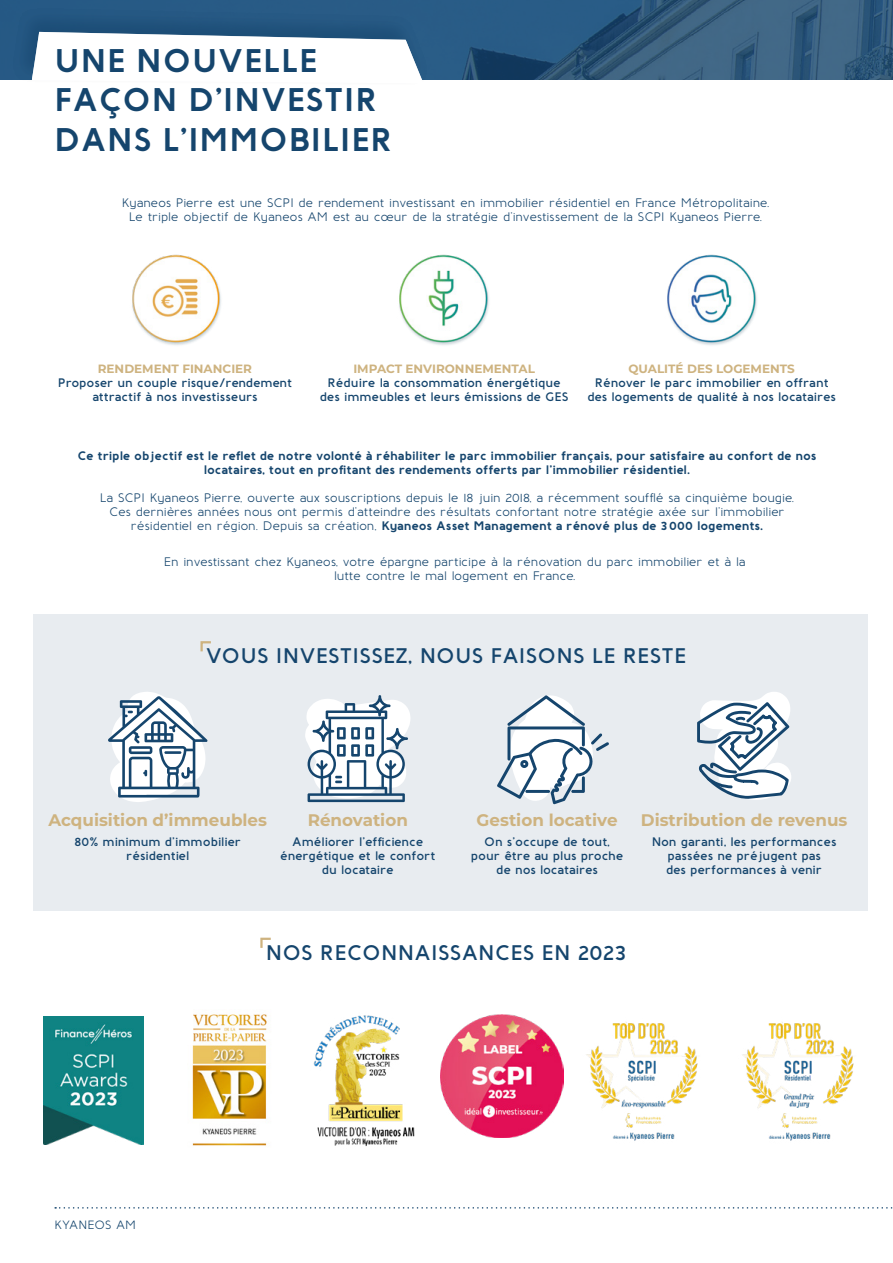
<style>
.page{position:relative;width:893px;height:1263px;background:#fff}
.page>*{position:absolute;margin:0;border:0;box-sizing:border-box;transform-origin:0 0}
.t1{font:700 32.7px/39.3px "Baufra";letter-spacing:.01em;color:#15456d}
.t2{font:600 21.15px "Baufra";letter-spacing:.01em;color:#15456d}
.t3{font:700 16.8px "Montserrat";color:#ceb380}
.t4{font:500 12.3px/13.8px "Baufra";letter-spacing:-.01em;color:#15456d;text-align:center}
.t5{font:600 12.3px/13.8px "Baufra";letter-spacing:-.01em;color:#15456d;text-align:center}
.t6{font:700 12.3px/13.8px "Baufra";color:#15456d;text-align:center}
.t7{font:700 12px "Montserrat";color:#ceb380}
.t8{font:500 12px "Baufra";letter-spacing:.01em;color:#15456d}
.s1{font-weight:700}
</style>
<div class="page">
<div style="left:33px;top:614px;width:834px;height:297px;background:#e8ecf0"></div>
<img style="left:0;top:0;width:893px;height:80px">
<div style="left:12px;top:7px;width:417px;height:80px;background:#15456d;opacity:.36"></div>
<svg style="left:32px;top:32px;width:391px;height:51px"></svg>
<img style="left:399px;top:254px;width:90px;height:91px">
<img style="left:132px;top:254px;width:89px;height:91px">
<img style="left:667px;top:254px;width:90px;height:91px">
<svg style="left:108px;top:692px;width:100px;height:110px"></svg>
<svg style="left:305px;top:695px;width:105px;height:107px"></svg>
<svg style="left:497px;top:695px;width:112px;height:109px"></svg>
<svg style="left:697px;top:692px;width:94px;height:108px"></svg>
<svg style="left:55px;top:1207px;width:838px;height:1px"></svg>
<svg style="left:200px;top:641px;width:11px;height:11px"></svg>
<svg style="left:260px;top:937px;width:11px;height:11px"></svg>
<img style="left:44px;top:1016px;width:100px;height:128px">
<img style="left:192px;top:1014px;width:78px;height:132px">
<img style="left:313px;top:1015px;width:102px;height:131px">
<img style="left:440px;top:1014px;width:123px;height:123px">
<img style="left:586px;top:1022px;width:112px;height:119px">
<img style="left:742px;top:1022px;width:112px;height:119px">
<h1 class="t1" style="left:54px;top:39px;width:340px">UNE NOUVELLE<br>FAÇON D’INVESTIR<br>DANS L’IMMOBILIER</h1>
<p class="t4" style="left:122px;top:195px;width:649px">Kyaneos Pierre est une SCPI de rendement investissant en immobilier résidentiel en France Métropolitaine.<br>Le triple objectif de Kyaneos AM est au cœur de la stratégie d’investissement de la SCPI Kyaneos Pierre.</p>
<p class="t7" style="left:98px;top:360px;width:156px">RENDEMENT FINANCIER</p>
<p class="t5" style="left:58px;top:375px;width:236px">Proposer un couple risque/rendement attractif à nos investisseurs</p>
<p class="t7" style="left:353px;top:360px;width:183px">IMPACT ENVIRONNEMENTAL</p>
<p class="t5" style="left:320px;top:375px;width:250px">Réduire la consommation énergétique des immeubles et leurs émissions de GES</p>
<p class="t7" style="left:628px;top:360px;width:168px">QUALITÉ DES LOGEMENTS</p>
<p class="t5" style="left:587px;top:375px;width:250px">Rénover le parc immobilier en offrant des logements de qualité à nos locataires</p>
<p class="t6" style="left:77px;top:448px;width:741px">Ce triple objectif est le reflet de notre volonté à réhabiliter le parc immobilier français, pour satisfaire au confort de nos locataires, tout en profitant des rendements offerts par l’immobilier résidentiel.</p>
<p class="t4" style="left:100px;top:490px;width:696px">La SCPI Kyaneos Pierre, ouverte aux souscriptions depuis le 18 juin 2018, a récemment soufflé sa cinquième bougie.<br>Ces dernières années nous ont permis d’atteindre des résultats confortant notre stratégie axée sur l’immobilier résidentiel en région. Depuis sa création, <span class="s1">Kyaneos Asset Management a rénové plus de 3000 logements.</span></p>
<p class="t4" style="left:164px;top:554px;width:583px">En investissant chez Kyaneos, votre épargne participe à la rénovation du parc immobilier et à la lutte contre le mal logement en France.</p>
<h2 class="t2" style="left:206px;top:641px;width:482px">VOUS INVESTISSEZ, NOUS FAISONS LE RESTE</h2>
<h3 class="t3" style="left:48px;top:808px;width:220px">Acquisition d’immeubles</h3>
<p class="t5" style="left:74px;top:834px;width:168px">80% minimum d’immobilier résidentiel</p>
<h3 class="t3" style="left:308px;top:808px;width:102px">Rénovation</h3>
<p class="t5" style="left:280px;top:834px;width:157px">Améliorer l’efficience énergétique et le confort du locataire</p>
<h3 class="t3" style="left:477px;top:808px;width:142px">Gestion locative</h3>
<p class="t5" style="left:471px;top:834px;width:154px">On s’occupe de tout, pour être au plus proche de nos locataires</p>
<h3 class="t3" style="left:641px;top:808px;width:208px">Distribution de revenus</h3>
<p class="t5" style="left:652px;top:834px;width:186px">Non garanti, les performances passées ne préjugent pas<br>des performances à venir</p>
<h2 class="t2" style="left:266px;top:938px;width:362px">NOS RECONNAISSANCES EN 2023</h2>
<p class="t8" style="left:54px;top:1217px;width:83px">KYANEOS AM</p>
</div>
